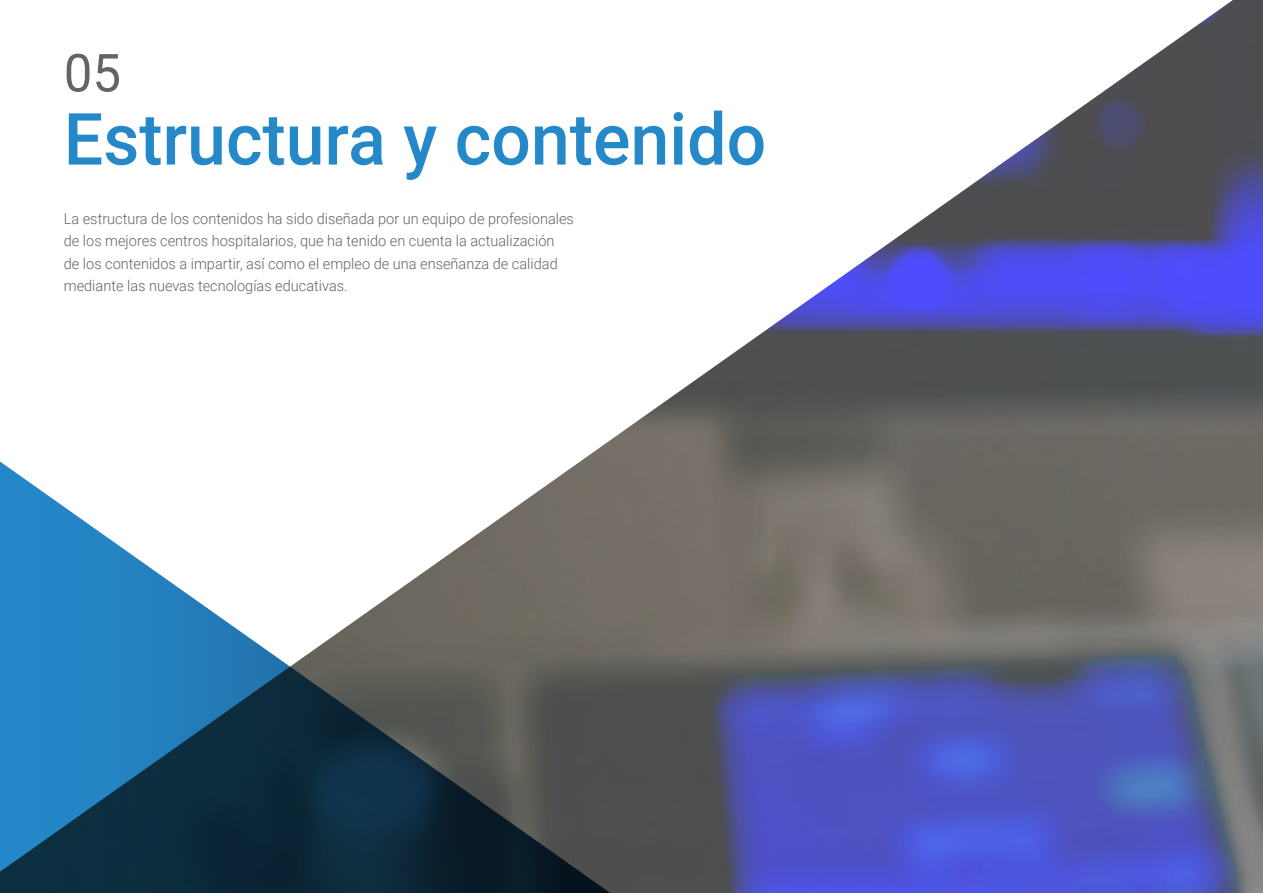
<style>
.page{position:relative;width:1263px;height:893px;background:#fff}
.page>*{position:absolute;margin:0;border:0;box-sizing:border-box;transform-origin:0 0}
.t1{font:500 72px "Roboto";color:#2488c9}
.t2{font:52.5px "Roboto";color:#61646a}
.t3{font:300 15px/22.5px "Roboto";color:#61646a}
</style>
<div class="page">
<img style="left:602px;top:0;width:661px;height:893px">
<svg style="left:0;top:446px;width:640px;height:447px"></svg>
<h2 class="t2" style="left:64px;top:36px;width:59px">05</h2>
<h1 class="t1" style="left:64px;top:89px;width:704px">Estructura y contenido</h1>
<p class="t3" style="left:64px;top:207px;width:512px">La estructura de los contenidos ha sido diseñada por un equipo de profesionales de los mejores centros hospitalarios, que ha tenido en cuenta la actualización<br>de los contenidos a impartir, así como el empleo de una enseñanza de calidad mediante las nuevas tecnologías educativas.</p>
</div>
